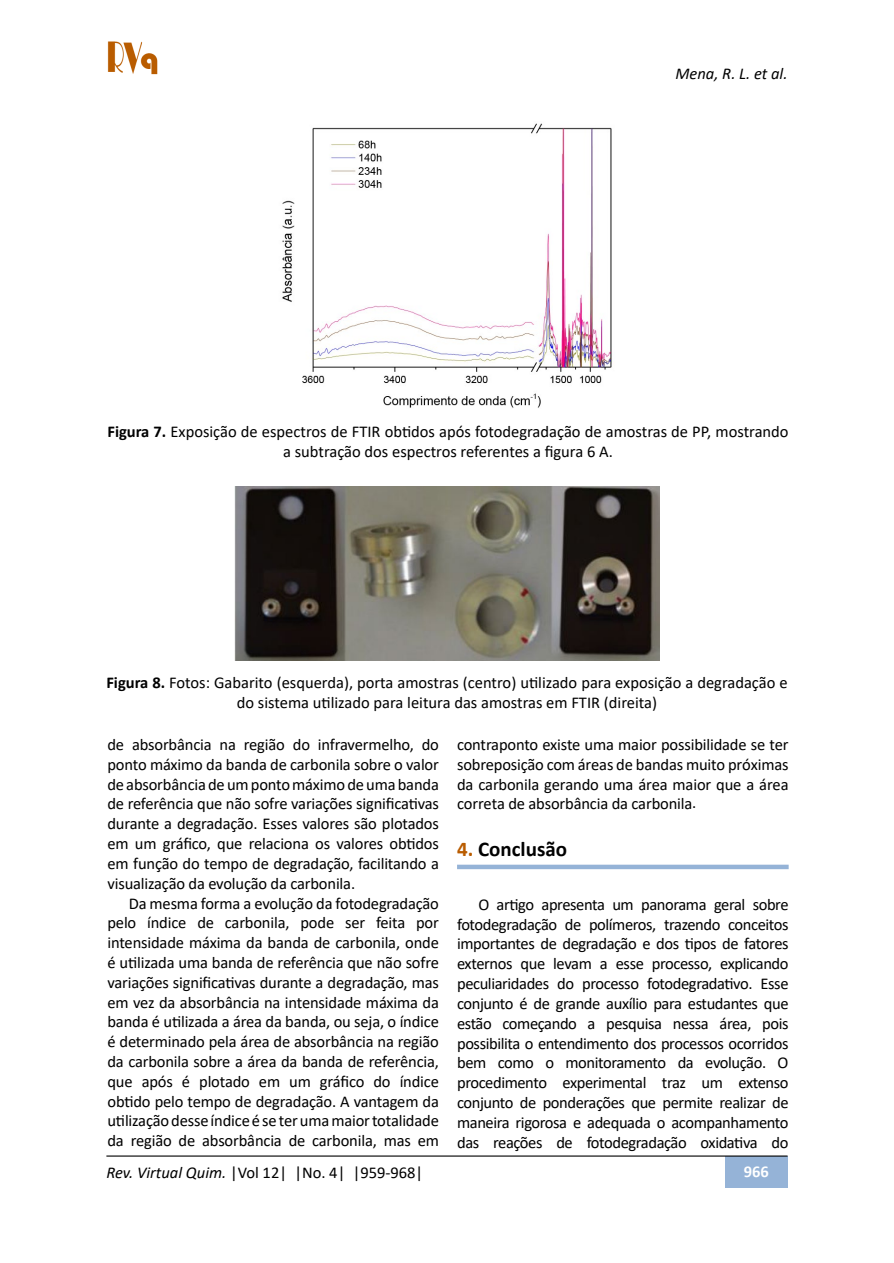
<style>
.page{position:relative;width:894px;height:1263px;background:#fff}
.page>*{position:absolute;margin:0;border:0;box-sizing:border-box;transform-origin:0 0}
.t1{font:700 21px "Calibri";color:#000}
.t2{font:16.5px/19.8px "Calibri";letter-spacing:-.01em;color:#000;text-align:justify}
.t3{font:italic 16.5px "Calibri";color:#000}
.t4{font:700 16.5px "Calibri";color:#fff}
.s1{font-weight:700}
.s2{color:#b95c00}
.s3{font-style:italic}
</style>
<div class="page">
<div style="left:724px;top:1156px;width:63px;height:31px;background:#95b3d7"></div>
<hr style="left:106px;top:1155px;width:681px;height:1px;background:#000">
<img style="left:107px;top:41px;width:51px;height:34px">
<img style="left:282px;top:123px;width:330px;height:285px">
<div style="left:457px;top:864px;width:331px;height:5px;background:#95b3d7"></div>
<img style="left:234px;top:486px;width:425px;height:174px">
<p class="t3" style="left:675px;top:62px;width:114px">Mena, R. L. et al.</p>
<p class="t2" style="left:107px;top:421px;width:682px;text-align:center"><span class="s1">Figura 7.</span> Exposição de espectros de FTIR obtidos após fotodegradação de amostras de PP, mostrando a subtração dos espectros referentes a figura 6 A.</p>
<p class="t2" style="left:106px;top:672px;width:682px;text-align:center"><span class="s1">Figura 8.</span> Fotos: Gabarito (esquerda), porta amostras (centro) utilizado para exposição a degradação e do sistema utilizado para leitura das amostras em FTIR (direita)</p>
<p class="t2" style="left:107px;top:734px;width:333px">de absorbância na região do infravermelho, do ponto máximo da banda de carbonila sobre o valor de absorbância de um ponto máximo de uma banda de referência que não sofre variações significativas durante a degradação. Esses valores são plotados em um gráfico, que relaciona os valores obtidos em função do tempo de degradação, facilitando a visualização da evolução da carbonila.</p>
<p class="t2" style="left:107px;top:892px;width:333px;text-indent:21px">Da mesma forma a evolução da fotodegradação pelo índice de carbonila, pode ser feita por intensidade máxima da banda de carbonila, onde é utilizada uma banda de referência que não sofre variações significativas durante a degradação, mas em vez da absorbância na intensidade máxima da banda é utilizada a área da banda, ou seja, o índice é determinado pela área de absorbância na região da carbonila sobre a área da banda de referência, que após é plotado em um gráfico do índice obtido pelo tempo de degradação. A vantagem da utilização desse índice é se ter uma maior totalidade da região de absorbância de carbonila, mas em</p>
<p class="t2" style="left:457px;top:734px;width:333px">contraponto existe uma maior possibilidade se ter sobreposição com áreas de bandas muito próximas da carbonila gerando uma área maior que a área correta de absorbância da carbonila.</p>
<p class="t1" style="left:457px;top:834px;width:111px"><span class="s2">4.</span> Conclusão</p>
<p class="t2" style="left:457px;top:894px;width:333px;text-indent:21px">O artigo apresenta um panorama geral sobre fotodegradação de polímeros, trazendo conceitos importantes de degradação e dos tipos de fatores externos que levam a esse processo, explicando peculiaridades do processo fotodegradativo. Esse conjunto é de grande auxílio para estudantes que estão começando a pesquisa nessa área, pois possibilita o entendimento dos processos ocorridos bem como o monitoramento da evolução. O procedimento experimental traz um extenso conjunto de ponderações que permite realizar de maneira rigorosa e adequada o acompanhamento das reações de fotodegradação oxidativa do</p>
<p class="t2" style="left:106px;top:1162px;width:318px"><span class="s3">Rev. Virtual Quim.</span> |Vol 12| |No. 4| |959-968|</p>
<p class="t4" style="left:743px;top:1159px;width:27px">966</p>
</div>
